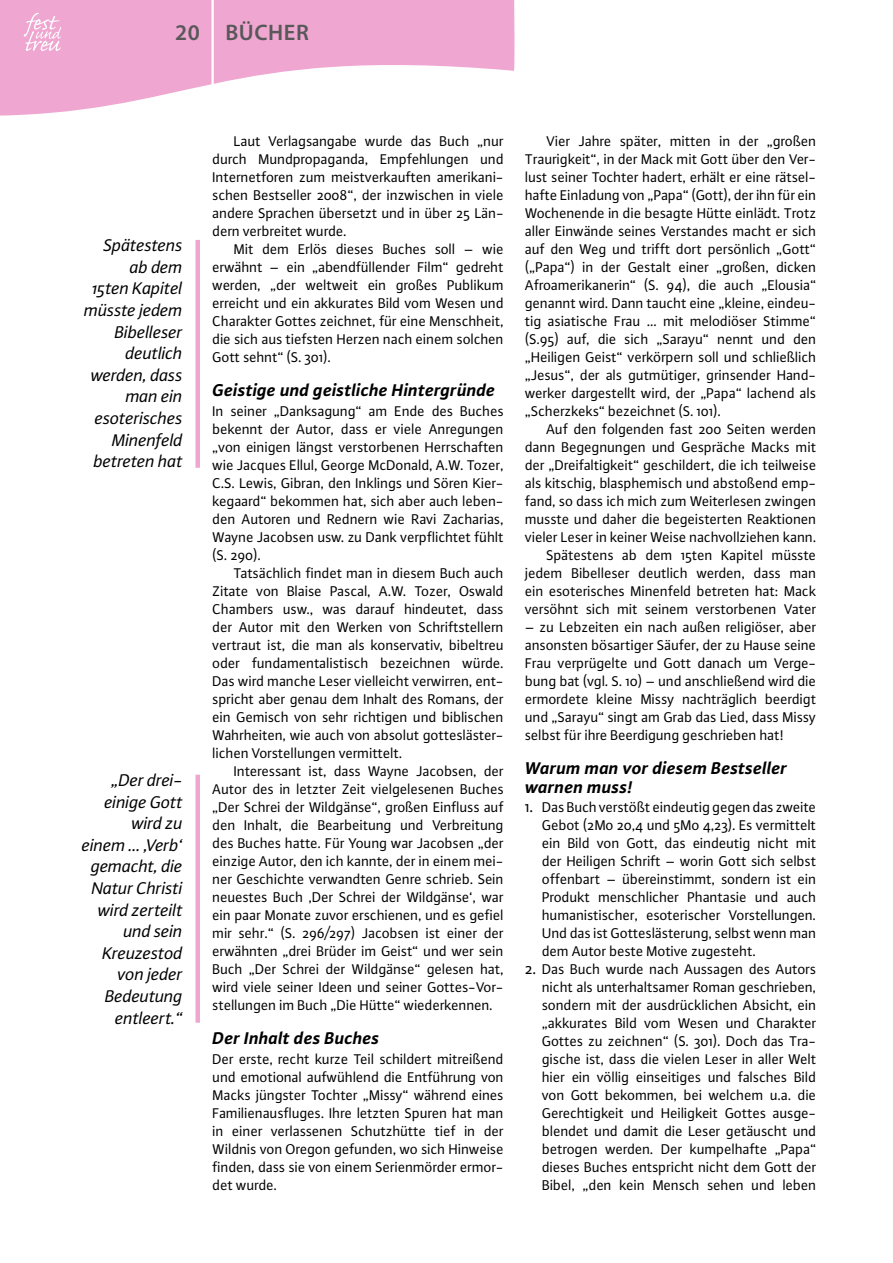
<style>
.page{position:relative;width:893px;height:1263px;background:#fff}
.page>*{position:absolute;margin:0;border:0;box-sizing:border-box;transform-origin:0 0}
.t1{font:600 22.5px "Myriad Pro";letter-spacing:.025em;color:#58585a}
.t2{font:italic 18px/21.6px "Plus Sans Normal";letter-spacing:-.02em;color:#000;text-align:right}
.t3{font:italic 700 18px/19.5px "Plus Sans";color:#000}
.t4{font:15px/18px "Plus Sans Normal";letter-spacing:-.01em;color:#000;text-align:justify}
.s1{font-size:16.5px}
</style>
<div class="page">
<div style="left:195px;top:240px;width:5px;height:228px;background:#efa6d0"></div>
<div style="left:195px;top:775px;width:5px;height:248px;background:#efa6d0"></div>
<svg style="left:0;top:0;width:515px;height:116px;fill:#efa6d0"></svg>
<svg style="left:24px;top:13px;width:37px;height:38px"></svg>
<hr style="left:211px;top:0;width:3px;height:122px;background:#fff">
<h1 class="t1" style="left:175px;top:18px;width:135px">20 BÜCHER</h1>
<p class="t2" style="left:84px;top:234px;width:100px">Spätestens ab dem<br>15ten Kapitel müsste jedem<br>Bibelleser deutlich werden, dass man ein esoterisches<br>Minenfeld betreten hat</p>
<p class="t2" style="left:82px;top:769px;width:102px">„Der drei&shy;einige Gott wird zu<br>einem … ‚Verb‘ gemacht, die<br>Natur Christi wird zerteilt und sein<br>Kreuzestod von jeder<br>Bedeutung entleert.“</p>
<p class="t4" style="left:213px;top:131px;width:293px;text-indent:21px">Laut Verlagsangabe wurde das Buch „nur durch Mundpropaganda, Empfehlungen und Internetforen zum meistverkauften amerikani&shy;schen Bestseller 2008“, der inzwischen in viele andere Sprachen übersetzt und in über 25 Län&shy;dern verbreitet wurde.</p>
<p class="t4" style="left:213px;top:239px;width:293px;text-indent:21px">Mit dem Erlös dieses Buches soll – wie erwähnt – ein „abendfüllender Film“ gedreht werden, „der weltweit ein großes Publikum erreicht und ein akkurates Bild vom Wesen und Charakter Gottes zeichnet, für eine Menschheit, die sich aus tiefsten Herzen nach einem solchen Gott sehnt“ (S. 301).</p>
<p class="t3" style="left:213px;top:379px;width:284px">Geistige und geistliche Hintergründe</p>
<p class="t4" style="left:213px;top:401px;width:293px">In seiner „Danksagung“ am Ende des Buches bekennt der Autor, dass er viele Anregungen „von einigen längst verstorbenen Herrschaften wie Jacques Ellul, George McDonald, A.W. Tozer, C.S. Lewis, Gibran, den Inklings und Sören Kier&shy;kegaard“ bekommen hat, sich aber auch leben&shy;den Autoren und Rednern wie Ravi Zacharias, Wayne Jacobsen usw. zu Dank verpflichtet fühlt (S. 290).</p>
<p class="t4" style="left:213px;top:563px;width:293px;text-indent:21px">Tatsächlich findet man in diesem Buch auch Zitate von Blaise Pascal, A.W. Tozer, Oswald Chambers usw., was darauf hindeutet, dass der Autor mit den Werken von Schriftstellern vertraut ist, die man als konservativ, bibeltreu oder fundamentalistisch bezeichnen würde.<br>Das wird manche Leser vielleicht verwirren, ent&shy;spricht aber genau dem Inhalt des Romans, der ein Gemisch von sehr richtigen und biblischen Wahrheiten, wie auch von absolut gottesläster&shy;lichen Vorstellungen vermittelt.</p>
<p class="t4" style="left:213px;top:761px;width:293px;text-indent:21px">Interessant ist, dass Wayne Jacobsen, der Autor des in letzter Zeit vielgelesenen Buches „Der Schrei der Wildgänse“, großen Einfluss auf den Inhalt, die Bearbeitung und Verbreitung des Buches hatte. Für Young war Jacobsen „der einzige Autor, den ich kannte, der in einem mei&shy;ner Geschichte verwandten Genre schrieb. Sein neuestes Buch ‚Der Schrei der Wildgänse‘‚ war ein paar Monate zuvor erschienen, und es gefiel mir sehr.“ (S. 296/297) Jacobsen ist einer der erwähnten „drei Brüder im Geist“ und wer sein Buch „Der Schrei der Wildgänse“ gelesen hat, wird viele seiner Ideen und seiner Gottes-Vor&shy;stellungen im Buch „Die Hütte“ wiederkennen.</p>
<p class="t3" style="left:213px;top:1027px;width:168px">Der Inhalt des Buches</p>
<p class="t4" style="left:213px;top:1049px;width:293px">Der erste, recht kurze Teil schildert mitreißend und emotional aufwühlend die Entführung von Macks jüngster Tochter „Missy“ während eines Familienausfluges. Ihre letzten Spuren hat man in einer verlassenen Schutzhütte tief in der Wildnis von Oregon gefunden, wo sich Hinweise finden, dass sie von einem Serienmörder ermor&shy;det wurde.</p>
<p class="t4" style="left:525px;top:131px;width:293px;text-indent:21px">Vier Jahre später, mitten in der „großen Traurigkeit“, in der Mack mit Gott über den Ver&shy;lust seiner Tochter hadert, erhält er eine rätsel&shy;hafte Einladung von „Papa“ (Gott), der ihn für ein Wochenende in die besagte Hütte einlädt. Trotz aller Einwände seines Verstandes macht er sich auf den Weg und trifft dort persönlich „Gott“ („Papa“) in der Gestalt einer „großen, dicken Afroamerikanerin“ (S. 94), die auch „Elousia“ genannt wird. Dann taucht eine „kleine, eindeu&shy;tig asiatische Frau … mit melodiöser Stimme“ (S.95) auf, die sich „Sarayu“ nennt und den „Heiligen Geist“ verkörpern soll und schließlich „Jesus“, der als gutmütiger, grinsender Hand&shy;werker dargestellt wird, der „Papa“ lachend als „Scherzkeks“ bezeichnet (S. 101).</p>
<p class="t4" style="left:525px;top:419px;width:293px;text-align:right">Auf den folgenden fast 200 Seiten werden dann Begegnungen und Gespräche Macks mit der „Dreifaltigkeit“ geschildert, die ich teilweise als kitschig, blasphemisch und abstoßend emp&shy;fand, so dass ich mich zum Weiterlesen zwingen musste und daher die begeisterten Reaktionen vieler Leser in keiner Weise nachvollziehen kann.<br>Spätestens ab dem 15ten Kapitel müsste jedem Bibelleser deutlich werden, dass man ein esoterisches Minenfeld betreten hat: Mack versöhnt sich mit seinem verstorbenen Vater</p>
<p class="t4" style="left:525px;top:617px;width:293px">– zu Lebzeiten ein nach außen religiöser, aber ansonsten bösartiger Säufer, der zu Hause seine Frau verprügelte und Gott danach um Verge&shy;bung bat (vgl. S. 10) – und anschließend wird die ermordete kleine Missy nachträglich beerdigt und „Sarayu“ singt am Grab das Lied, dass Missy selbst für ihre Beerdigung geschrieben hat!</p>
<p class="t3" style="left:525px;top:757px;width:264px">Warum man vor diesem Bestseller warnen muss!</p>
<p class="t4" style="left:542px;top:797px;width:276px;text-indent:-17px"><span class="s1">1.</span> Das Buch verstößt eindeutig gegen das zweite Gebot (2Mo 20,4 und 5Mo 4,23). Es vermittelt ein Bild von Gott, das eindeutig nicht mit der Heiligen Schrift – worin Gott sich selbst offenbart – übereinstimmt, sondern ist ein Produkt menschlicher Phantasie und auch humanistischer, esoterischer Vorstellungen.<br>Und das ist Gotteslästerung, selbst wenn man dem Autor beste Motive zugesteht.</p>
<p class="t4" style="left:542px;top:959px;width:276px;text-indent:-17px"><span class="s1">2.</span> Das Buch wurde nach Aussagen des Autors nicht als unterhaltsamer Roman geschrieben, sondern mit der ausdrücklichen Absicht, ein „akkurates Bild vom Wesen und Charakter Gottes zu zeichnen“ (S. 301). Doch das Tra&shy;gische ist, dass die vielen Leser in aller Welt hier ein völlig einseitiges und falsches Bild von Gott bekommen, bei welchem u.a. die Gerechtigkeit und Heiligkeit Gottes ausge&shy;blendet und damit die Leser getäuscht und betrogen werden. Der kumpelhafte „Papa“ dieses Buches entspricht nicht dem Gott der Bibel, „den kein Mensch sehen und leben</p>
</div>
